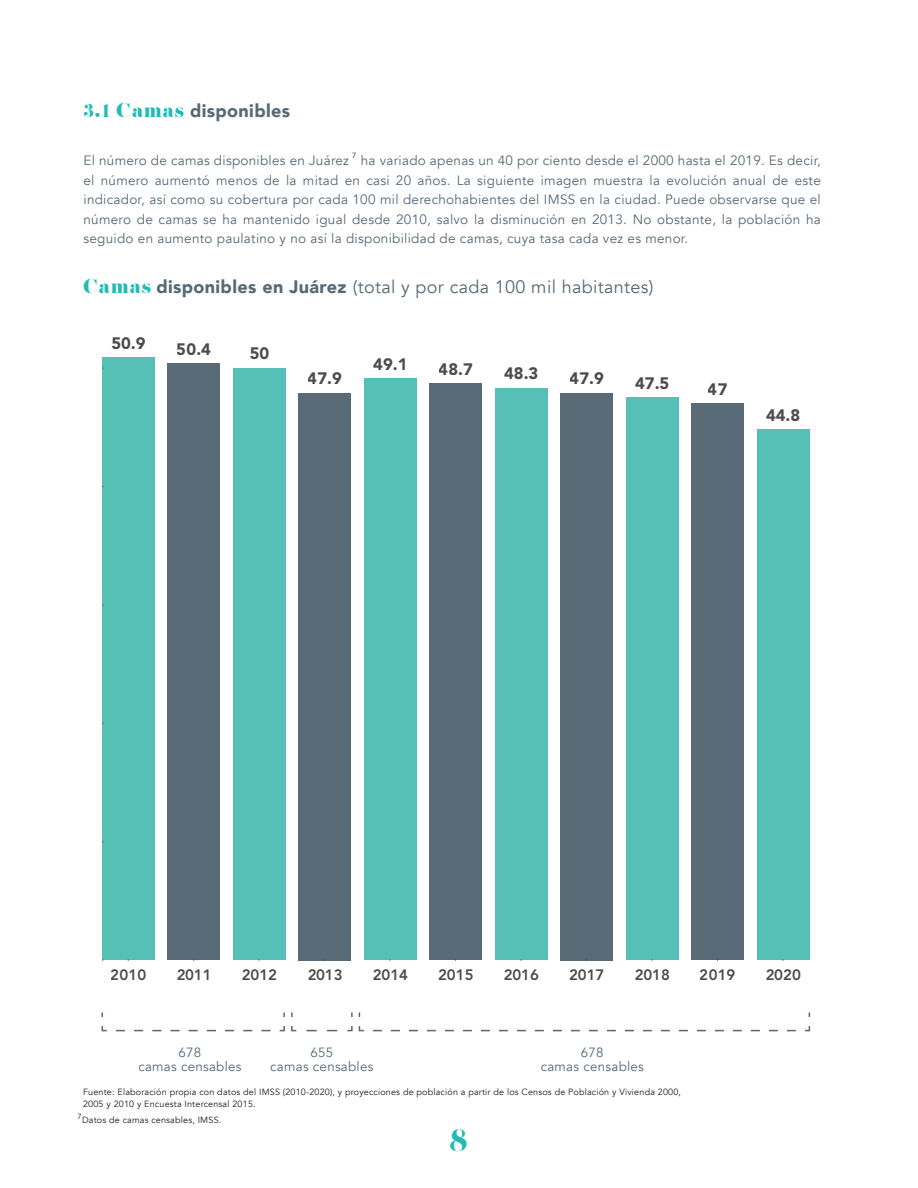
<style>
.page{position:relative;width:918px;height:1188px;background:#fff}
.page>*{position:absolute;margin:0;border:0;box-sizing:border-box;transform-origin:0 0}
.t1{font:30px "Pistilli";color:#20bcb4}
.t2{font:18px "Avenir";letter-spacing:.02em;color:#556977}
.t3{font:900 18px "Avenir";letter-spacing:.02em;color:#556977}
.t4{font:900 16.5px "Avenir LT Std";color:#4c4c4c}
.t5{font:800 15px "Avenir LT Std";color:#4c4c4c}
.t6{font:13.5px/19.5px "Avenir";letter-spacing:.02em;color:#556977;text-align:justify}
.t7{font:13.35px/14.4px "Avenir";letter-spacing:.02em;color:#556977;text-align:center}
.t8{font:9px/12px "Avenir";letter-spacing:.02em;color:#221d1e}
.t9{font:7.5px "Avenir";color:#221d1e}
.s1{font-family:"Pistilli";font-weight:400;color:#20bcb4}
.s2{font-family:"Pistilli";color:#20bcb4}
.s3{font-weight:900}
</style>
<div class="page">
<svg style="left:101px;top:1026px;width:170px;height:6px"></svg>
<svg style="left:279px;top:1026px;width:58px;height:6px"></svg>
<svg style="left:347px;top:1026px;width:17px;height:6px"></svg>
<svg style="left:373px;top:1026px;width:438px;height:6px"></svg>
<div style="left:102px;top:358px;width:53px;height:602px;background:#56bfb6"></div>
<div style="left:168px;top:363px;width:52px;height:597px;background:#586a76"></div>
<div style="left:233px;top:368px;width:53px;height:592px;background:#56bfb6"></div>
<div style="left:299px;top:393px;width:52px;height:567px;background:#586a76"></div>
<div style="left:364px;top:379px;width:53px;height:581px;background:#56bfb6"></div>
<div style="left:430px;top:384px;width:52px;height:576px;background:#586a76"></div>
<div style="left:495px;top:388px;width:52px;height:572px;background:#56bfb6"></div>
<div style="left:561px;top:393px;width:52px;height:567px;background:#586a76"></div>
<div style="left:626px;top:398px;width:52px;height:562px;background:#56bfb6"></div>
<div style="left:692px;top:404px;width:52px;height:556px;background:#586a76"></div>
<div style="left:757px;top:430px;width:52px;height:530px;background:#56bfb6"></div>
<hr style="left:102px;top:358px;width:1px;height:602px;background:#313232">
<hr style="left:102px;top:960px;width:707px;height:1px;background:#313232">
<h2 class="t3" style="left:83px;top:95px;width:208px"><span class="s1">3.1 Camas</span> disponibles</h2>
<p class="t9" style="left:352px;top:151px;width:6px">7</p>
<p class="t6" style="left:83px;top:151px;width:739px">El número de camas disponibles en Juárez ha variado apenas un 40 por ciento desde el 2000 hasta el 2019. Es decir, el número aumentó menos de la mitad en casi 20 años. La siguiente imagen muestra la evolución anual de este indicador, así como su cobertura por cada 100 mil derechohabientes del IMSS en la ciudad. Puede observarse que el número de camas se ha mantenido igual desde 2010, salvo la disminución en 2013. No obstante, la población ha seguido en aumento paulatino y no así la disponibilidad de camas, cuya tasa cada vez es menor.</p>
<h2 class="t2" style="left:83px;top:276px;width:572px"><span class="s2">Camas</span> <span class="s3">disponibles en Juárez</span> (total y por cada 100 mil habitantes)</h2>
<p class="t4" style="left:111px;top:333px;width:36px">50.9</p>
<p class="t4" style="left:177px;top:339px;width:36px">50.4</p>
<p class="t4" style="left:250px;top:344px;width:21px">50</p>
<p class="t4" style="left:308px;top:368px;width:36px">47.9</p>
<p class="t4" style="left:373px;top:354px;width:36px">49.1</p>
<p class="t4" style="left:439px;top:359px;width:36px">48.7</p>
<p class="t4" style="left:504px;top:364px;width:36px">48.3</p>
<p class="t4" style="left:570px;top:368px;width:36px">47.9</p>
<p class="t4" style="left:635px;top:373px;width:36px">47.5</p>
<p class="t4" style="left:708px;top:379px;width:21px">47</p>
<p class="t4" style="left:766px;top:405px;width:36px">44.8</p>
<p class="t5" style="left:111px;top:966px;width:37px">2010</p>
<p class="t5" style="left:176px;top:966px;width:37px">2011</p>
<p class="t5" style="left:242px;top:966px;width:37px">2012</p>
<p class="t5" style="left:307px;top:966px;width:37px">2013</p>
<p class="t5" style="left:373px;top:966px;width:37px">2014</p>
<p class="t5" style="left:438px;top:966px;width:37px">2015</p>
<p class="t5" style="left:504px;top:966px;width:37px">2016</p>
<p class="t5" style="left:569px;top:966px;width:37px">2017</p>
<p class="t5" style="left:634px;top:966px;width:37px">2018</p>
<p class="t5" style="left:700px;top:966px;width:37px">2019</p>
<p class="t5" style="left:765px;top:966px;width:37px">2020</p>
<p class="t7" style="left:138px;top:1045px;width:105px">678<br>camas censables</p>
<p class="t7" style="left:541px;top:1045px;width:105px">678<br>camas censables</p>
<p class="t7" style="left:270px;top:1045px;width:105px">655<br>camas censables</p>
<p class="t8" style="left:83px;top:1086px;width:600px">Fuente: Elaboración propia con datos del IMSS (2010-2020), y proyecciones de población a partir de los Censos de Población y Vivienda 2000,<br>2005 y 2010 y Encuesta Intercensal 2015.</p>
<h1 class="t1" style="left:449px;top:1121px;width:21px">8</h1>
<p class="t9" style="left:77px;top:1112px;width:6px">7</p>
<p class="t8" style="left:82px;top:1114px;width:141px">Datos de camas censables, IMSS.</p>
</div>
